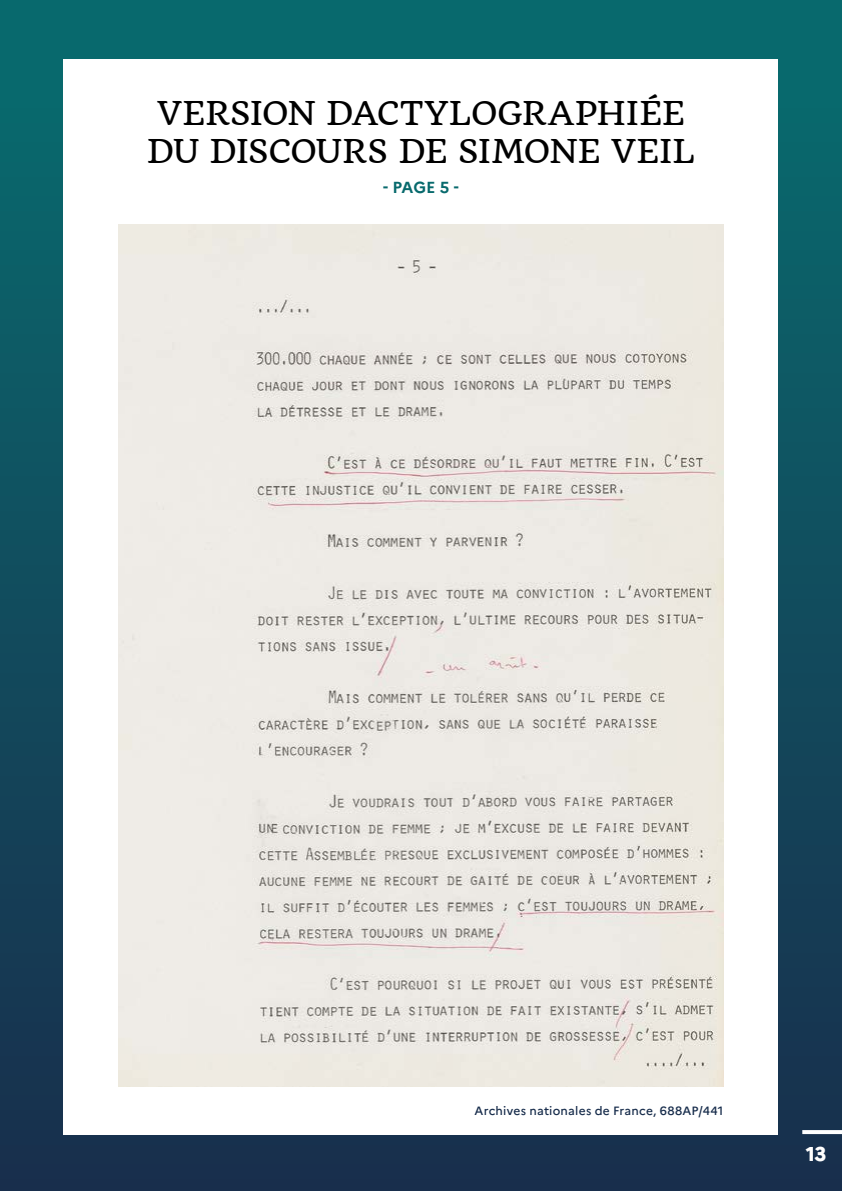
<style>
.page{position:relative;width:842px;height:1191px;background:#fff}
.page>*{position:absolute;margin:0;border:0;box-sizing:border-box;transform-origin:0 0}
.titre{font:32px/38px "Quando";letter-spacing:-.005em;color:#000;text-align:center}
.t1{font:800 20px "Marianne";color:#fff}
.service{font:700 16px "Marianne";color:#086a6d}
.cote{font:500 12px "Marianne";letter-spacing:.02em;color:#182d4c}
</style>
<div class="page">
<div style="left:0;top:0;width:842px;height:1191px;background:linear-gradient(to bottom,#076c6f,#1a2f4d)"></div>
<div style="left:64px;top:59px;width:714px;height:1075px;background:#fff"></div>
<img style="left:119px;top:224px;width:604px;height:862px">
<svg style="left:802px;top:1130px;width:40px;height:4px"></svg>
<p class="titre" style="left:147px;top:94px;width:549px">VERSION DACTYLOGRAPHIÉE<br>DU DISCOURS DE SIMONE VEIL</p>
<p class="service" style="left:383px;top:175px;width:77px">- PAGE 5 -</p>
<p class="cote" style="left:474px;top:1101px;width:250px">Archives nationales de France, 688AP/441</p>
<p class="t1" style="left:806px;top:1138px;width:22px">13</p>
</div>
